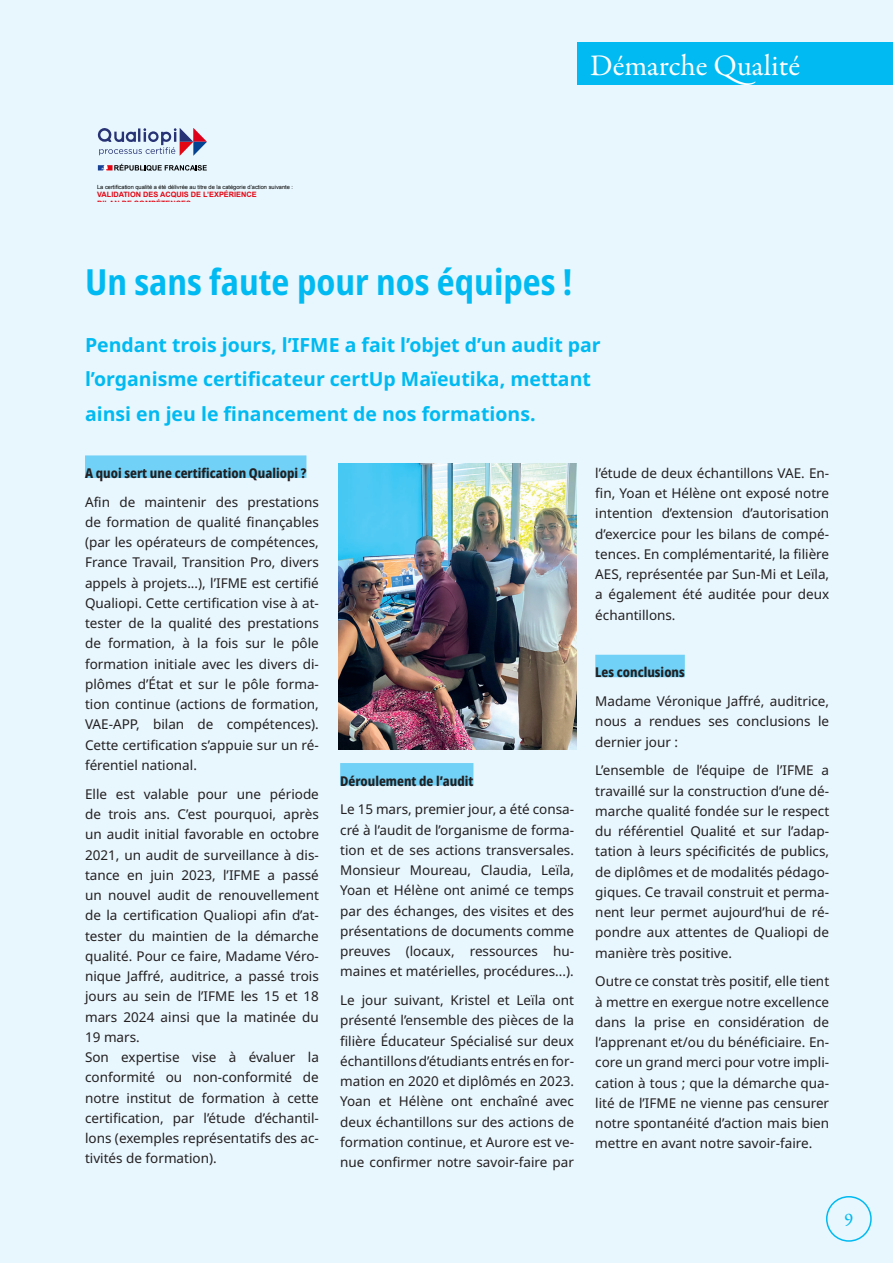
<style>
.page{position:relative;width:893px;height:1263px;background:#e8f6fd}
.page>*{position:absolute;margin:0;border:0;box-sizing:border-box;transform-origin:0 0}
.titre_article_light{font:700 condensed 36px "Noto Sans";color:#00baf1}
.t1{font:30px "Garamond Premr Pro";color:#fff}
.chapeau{font:700 19.5px/34.5px "Noto Sans";color:#00baf1}
.t2{font:500 18px "Garamond Premr Pro";color:#00baf1}
.texte_article{font:13.5px/20.2px "Noto Sans";color:#231f20;text-align:justify}
.sous_titre_avec_filet_bleu{font:800 condensed 13.5px "Noto Sans";color:#231f20}
.t3{font:700 7.35px/8.9px "Arial";color:#e30613}
.t4{font:5.7px "Arial";color:#000}
</style>
<div class="page">
<div style="left:826px;top:1196px;width:46px;height:46px;border:2px solid #00baf1;border-radius:50%"></div>
<div style="left:85px;top:455px;width:221px;height:23px;background:#72d1f6"></div>
<div style="left:340px;top:763px;width:133px;height:22px;background:#72d1f6"></div>
<div style="left:595px;top:655px;width:90px;height:22px;background:#72d1f6"></div>
<svg style="left:98px;top:128px;width:109px;height:28px"></svg>
<svg style="left:98px;top:164px;width:109px;height:7px"></svg>
<img style="left:338px;top:463px;width:238px;height:287px">
<div style="left:577px;top:43px;width:316px;height:42px;background:#00baf1"></div>
<p class="t1" style="left:590px;top:47px;width:212px">Démarche Qualité</p>
<p class="t4" style="left:97px;top:183px;width:197px">La certification qualité a été délivrée au titre de la catégorie d’action suivante :</p>
<p class="t3" style="left:97px;top:190px;width:161px">VALIDATION DES ACQUIS DE L’EXPÉRIENCE<br>BILAN DE COMPÉTENCES</p>
<p class="titre_article_light" style="left:85px;top:256px;width:489px">Un sans faute pour nos équipes !</p>
<p class="chapeau" style="left:85px;top:328px;width:517px">Pendant trois jours, l’IFME a fait l’objet d’un audit par l’organisme certificateur certUp Maïeutika, mettant ainsi en jeu le financement de nos formations.</p>
<p class="sous_titre_avec_filet_bleu" style="left:85px;top:463px;width:223px">A quoi sert une certification Qualiopi ?</p>
<p class="texte_article" style="left:85px;top:492px;width:235px">Afin de maintenir des prestations de formation de qualité finançables (par les opérateurs de compétences, France Travail, Transition Pro, divers appels à projets...), l’IFME est certifié Qualiopi. Cette certification vise à at&shy;tester de la qualité des prestations de formation, à la fois sur le pôle formation initiale avec les divers di&shy;plômes d’État et sur le pôle forma&shy;tion continue (actions de formation, VAE-APP, bilan de compétences).<br>Cette certification s’appuie sur un ré&shy;férentiel national.</p>
<p class="texte_article" style="left:85px;top:784px;width:235px">Elle est valable pour une période de trois ans. C’est pourquoi, après un audit initial favorable en octobre 2021, un audit de surveillance à dis&shy;tance en juin 2023, l’IFME a passé un nouvel audit de renouvellement de la certification Qualiopi afin d’at&shy;tester du maintien de la démarche qualité. Pour ce faire, Madame Véro&shy;nique Jaffré, auditrice, a passé trois jours au sein de l’IFME les 15 et 18 mars 2024 ainsi que la matinée du 19 mars.</p>
<p class="texte_article" style="left:85px;top:1047px;width:235px">Son expertise vise à évaluer la conformité ou non-conformité de notre institut de formation à cette certification, par l’étude d’échantil&shy;lons (exemples représentatifs des ac&shy;tivités de formation).</p>
<p class="sous_titre_avec_filet_bleu" style="left:340px;top:771px;width:135px">Déroulement de l’audit</p>
<p class="texte_article" style="left:340px;top:800px;width:235px">Le 15 mars, premier jour, a été consa&shy;cré à l’audit de l’organisme de forma&shy;tion et de ses actions transversales.<br>Monsieur Moureau, Claudia, Leïla, Yoan et Hélène ont animé ce temps par des échanges, des visites et des présentations de documents comme preuves (locaux, ressources hu&shy;maines et matérielles, procédures...).</p>
<p class="texte_article" style="left:340px;top:990px;width:235px">Le jour suivant, Kristel et Leïla ont présenté l’ensemble des pièces de la filière Éducateur Spécialisé sur deux échantillons d’étudiants entrés en for&shy;mation en 2020 et diplômés en 2023.<br>Yoan et Hélène ont enchaîné avec deux échantillons sur des actions de formation continue, et Aurore est ve&shy;nue confirmer notre savoir-faire par</p>
<p class="texte_article" style="left:595px;top:463px;width:235px">l’étude de deux échantillons VAE. En&shy;fin, Yoan et Hélène ont exposé notre intention d’extension d’autorisation d’exercice pour les bilans de compé&shy;tences. En complémentarité, la filière AES, représentée par Sun-Mi et Leïla, a également été auditée pour deux échantillons.</p>
<p class="sous_titre_avec_filet_bleu" style="left:595px;top:662px;width:91px">Les conclusions</p>
<p class="texte_article" style="left:595px;top:691px;width:235px">Madame Véronique Jaffré, auditrice, nous a rendues ses conclusions le dernier jour :</p>
<p class="texte_article" style="left:595px;top:760px;width:235px">L’ensemble de l’équipe de l’IFME a travaillé sur la construction d’une dé&shy;marche qualité fondée sur le respect du référentiel Qualité et sur l’adap&shy;tation à leurs spécificités de publics, de diplômes et de modalités pédago&shy;giques. Ce travail construit et perma&shy;nent leur permet aujourd’hui de ré&shy;pondre aux attentes de Qualiopi de manière très positive.</p>
<p class="texte_article" style="left:595px;top:971px;width:235px">Outre ce constat très positif, elle tient à mettre en exergue notre excellence dans la prise en considération de l’apprenant et/ou du bénéficiaire. En&shy;core un grand merci pour votre impli&shy;cation à tous ; que la démarche qua&shy;lité de l’IFME ne vienne pas censurer notre spontanéité d’action mais bien mettre en avant notre savoir-faire.</p>
<h3 class="t2" style="left:844px;top:1209px;width:10px">9</h3>
</div>
